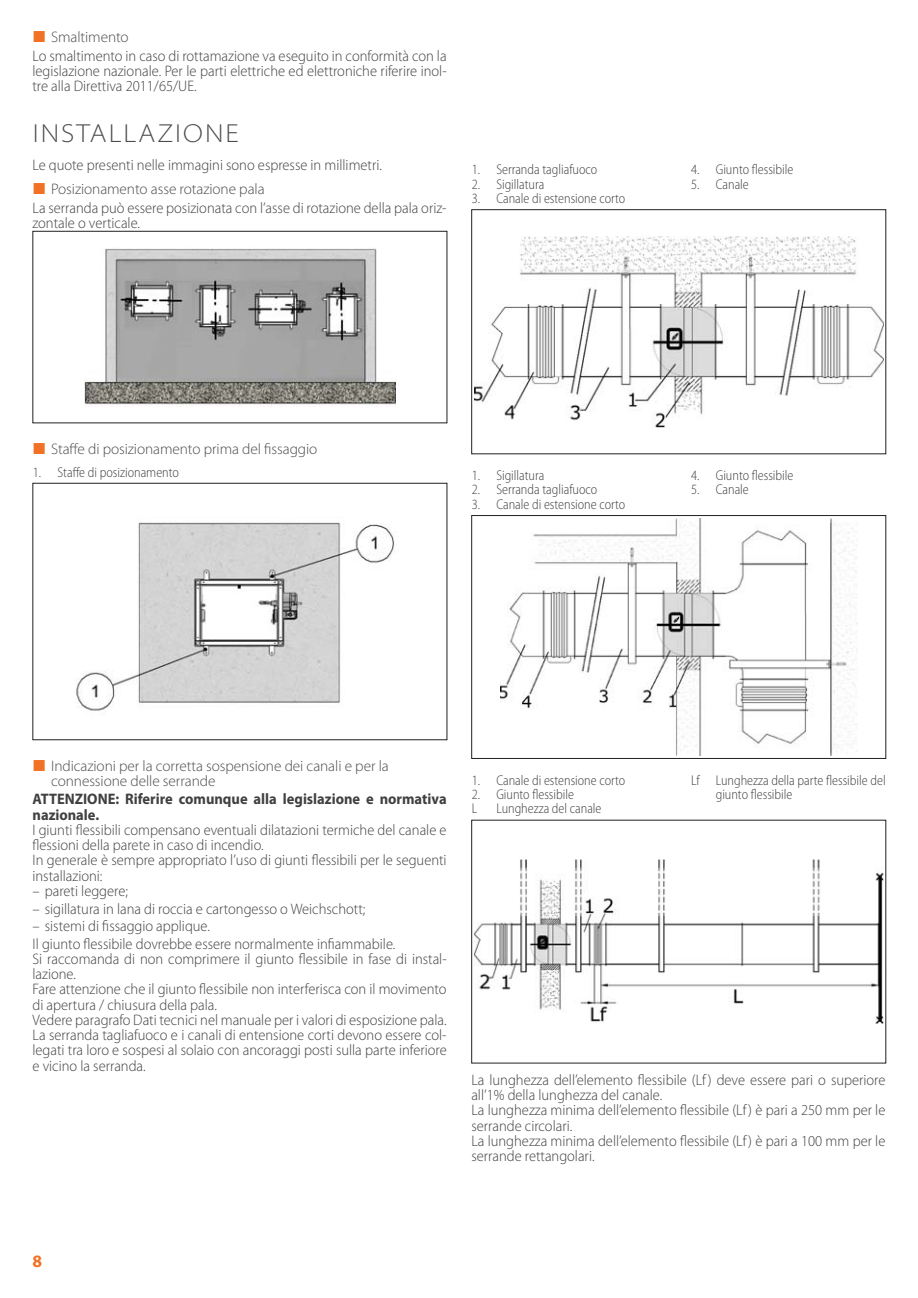
<style>
.page{position:relative;width:918px;height:1298px;background:#fff}
.page>*{position:absolute;margin:0;border:0;box-sizing:border-box;transform-origin:0 0}
.t1{font:300 semi-expanded 26.2px "Myriad Pro";letter-spacing:.08em;color:#4c4c4e}
.t2{font:700 17.4px "Myriad Pro";color:#f17225}
.t3{font:300 15.2px/15.2px "Myriad Pro";color:#404041;scale:.95 1}
.t4{font:300 15.2px/15.2px "Myriad Pro";letter-spacing:-.005em;color:#4c4c4e}
.t5{font:700 15.2px/15.2px "Myriad Pro";color:#404041;scale:.95 1}
.t6{font:300 semi-condensed 14.2px/14.2px "Myriad Pro";color:#404041;scale:.95 1}
</style>
<div class="page">
<img style="left:84px;top:248px;width:312px;height:158px">
<div style="left:33px;top:231px;width:414px;height:192px;border:1px solid #231f20"></div>
<img style="left:76px;top:522px;width:319px;height:189px">
<div style="left:33px;top:483px;width:414px;height:257px;border:1px solid #231f20"></div>
<img style="left:474px;top:236px;width:409px;height:191px">
<div style="left:471px;top:209px;width:415px;height:245px;border:1px solid #231f20"></div>
<img style="left:500px;top:518px;width:357px;height:238px">
<div style="left:471px;top:515px;width:415px;height:244px;border:1px solid #231f20"></div>
<img style="left:474px;top:859px;width:409px;height:165px">
<p class="t4" style="left:51px;top:31px;width:79px">Smaltimento</p>
<p class="t3" style="left:33px;top:49px;width:437px;text-align:justify">Lo smaltimento in caso di rottamazione va eseguito in conformità con la legislazione nazionale. Per le parti elettriche ed elettroniche riferire inol&shy;tre alla Direttiva 2011/65/UE.</p>
<h1 class="t1" style="left:33px;top:118px;width:208px">INSTALLAZIONE</h1>
<p class="t3" style="left:33px;top:158px;width:369px">Le quote presenti nelle immagini sono espresse in millimetri.</p>
<p class="t4" style="left:51px;top:183px;width:215px">Posizionamento asse rotazione pala</p>
<p class="t3" style="left:33px;top:201px;width:437px">La serranda può essere posizionata con l’asse di rotazione della pala oriz&shy;zontale o verticale.</p>
<p class="t6" style="left:472px;top:163px;width:134px">1. Serranda tagliafuoco</p>
<p class="t6" style="left:472px;top:178px;width:78px">2. Sigillatura</p>
<p class="t6" style="left:472px;top:192px;width:163px">3. Canale di estensione corto</p>
<p class="t6" style="left:691px;top:163px;width:109px">4. Giunto flessibile</p>
<p class="t6" style="left:691px;top:178px;width:62px">5. Canale</p>
<p class="t4" style="left:51px;top:442px;width:268px">Staffe di posizionamento prima del fissaggio</p>
<p class="t6" style="left:33px;top:466px;width:155px">1. Staffe di posizionamento</p>
<p class="t6" style="left:472px;top:469px;width:78px">1. Sigillatura</p>
<p class="t6" style="left:472px;top:483px;width:134px">2. Serranda tagliafuoco</p>
<p class="t6" style="left:472px;top:498px;width:163px">3. Canale di estensione corto</p>
<p class="t6" style="left:691px;top:469px;width:109px">4. Giunto flessibile</p>
<p class="t6" style="left:691px;top:483px;width:62px">5. Canale</p>
<p class="t4" style="left:51px;top:759px;width:339px">Indicazioni per la corretta sospensione dei canali e per la connessione delle serrande</p>
<p class="t5" style="left:33px;top:793px;width:437px">ATTENZIONE: Riferire comunque alla legislazione e normativa nazionale.</p>
<p class="t3" style="left:33px;top:823px;width:437px">I giunti flessibili compensano eventuali dilatazioni termiche del canale e flessioni della parete in caso di incendio.<br>In generale è sempre appropriato l’uso di giunti flessibili per le seguenti installazioni:</p>
<p class="t3" style="left:33px;top:884px;width:102px">– pareti leggere;</p>
<p class="t3" style="left:33px;top:902px;width:352px">– sigillatura in lana di roccia e cartongesso o Weichschott;</p>
<p class="t3" style="left:33px;top:918px;width:384px;line-height:17.6px">– sistemi di fissaggio applique.<br>Il giunto flessibile dovrebbe essere normalmente infiammabile.</p>
<p class="t3" style="left:33px;top:952px;width:438px">Si raccomanda di non comprimere il giunto flessibile in fase di instal&shy;lazione.<br>Fare attenzione che il giunto flessibile non interferisca con il movimento di apertura / chiusura della pala.<br>Vedere paragrafo Dati tecnici nel manuale per i valori di esposizione pala.<br>La serranda tagliafuoco e i canali di entensione corti devono essere col&shy;legati tra loro e sospesi al solaio con ancoraggi posti sulla parte inferiore e vicino la serranda.</p>
<p class="t6" style="left:472px;top:774px;width:163px">1. Canale di estensione corto</p>
<p class="t6" style="left:472px;top:788px;width:109px">2. Giunto flessibile<br>L</p>
<p class="t6" style="left:496px;top:802px;width:112px">Lunghezza del canale</p>
<p class="t6" style="left:716px;top:774px;width:180px;text-indent:-25px">Lf Lunghezza della parte flessibile del giunto flessibile</p>
<p class="t3" style="left:471px;top:1073px;width:437px">La lunghezza dell’elemento flessibile (Lf ) deve essere pari o superiore all’1% della lunghezza del canale.<br>La lunghezza minima dell’elemento flessibile (Lf ) è pari a 250 mm per le serrande circolari.<br>La lunghezza minima dell’elemento flessibile (Lf ) è pari a 100 mm per le serrande rettangolari.</p>
<p class="t2" style="left:33px;top:1255px;width:11px">8</p>
</div>
